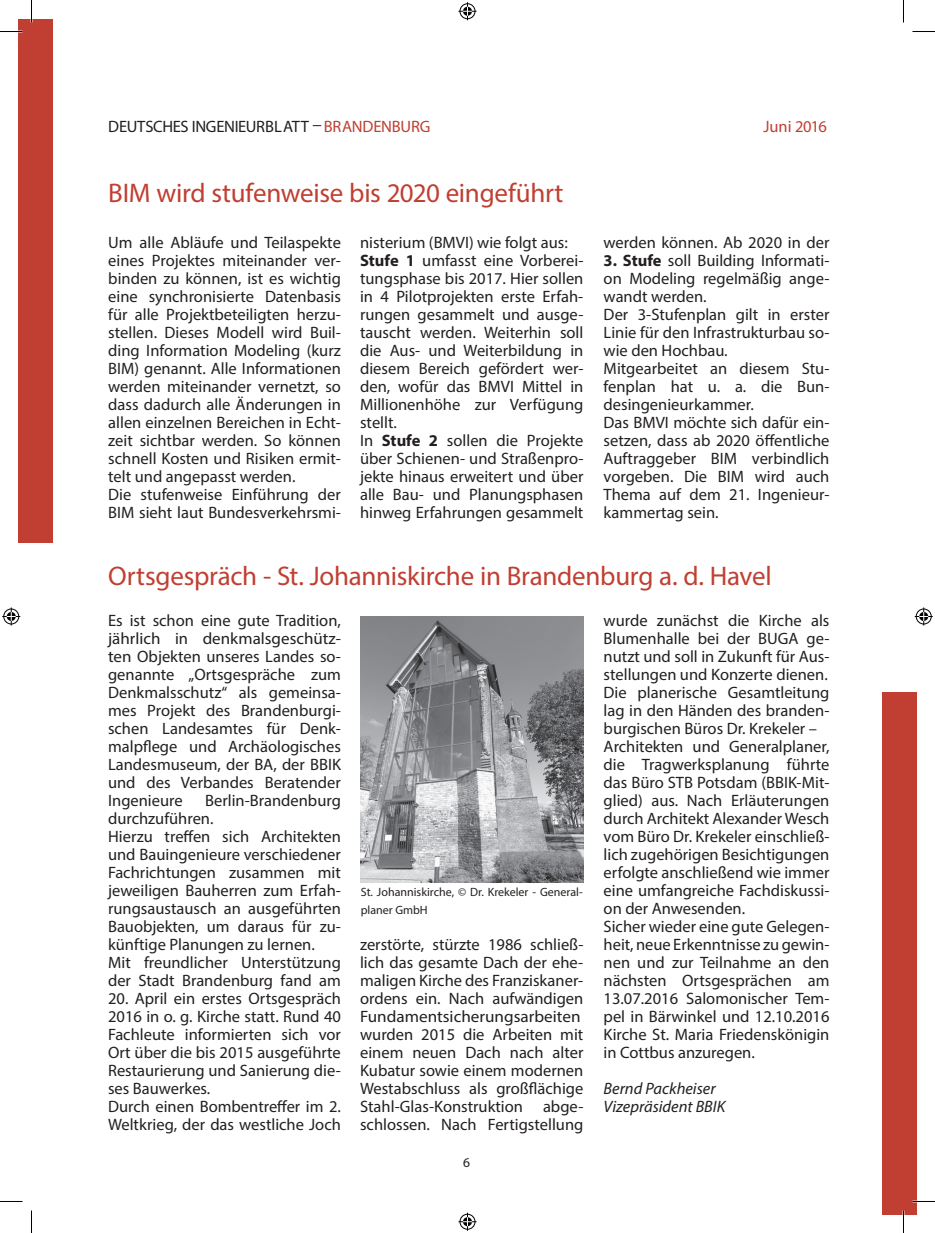
<style>
.page{position:relative;width:935px;height:1233px;background:#fff}
.page>*{position:absolute;margin:0;border:0;box-sizing:border-box;transform-origin:0 0}
.t1{font:27px "Myriad Pro";letter-spacing:-.01em;color:#c03f32}
.t2{font:16.5px/18px "Myriad Pro";color:#231f20}
.t3{font:italic 16.5px/18px "Myriad Pro";color:#231f20}
.t4{font:16.5px "Myriad Pro";letter-spacing:-.01em;color:#c03f32}
.t5{font:13.5px "Myriad Pro";color:#231f20}
.t6{font:12px/18px "Myriad Pro";color:#231f20}
.s1{color:#c03f32}
.s2{font-weight:700}
</style>
<div class="page">
<div style="left:19px;top:20px;width:34px;height:523px;background:#c03f32"></div>
<div style="left:882px;top:692px;width:34px;height:522px;background:#c03f32"></div>
<img style="left:360px;top:617px;width:223px;height:265px">
<hr style="left:912px;top:1200px;width:23px;height:2px;background:#fff">
<hr style="left:902px;top:1210px;width:2px;height:22px;background:#fff">
<svg style="left:0;top:31px;width:22px;height:1px"></svg>
<svg style="left:912px;top:31px;width:23px;height:1px"></svg>
<svg style="left:0;top:1201px;width:22px;height:1px"></svg>
<svg style="left:912px;top:1201px;width:23px;height:1px"></svg>
<svg style="left:31px;top:0;width:1px;height:23px"></svg>
<svg style="left:31px;top:1210px;width:1px;height:22px"></svg>
<svg style="left:903px;top:0;width:1px;height:23px"></svg>
<svg style="left:903px;top:1210px;width:1px;height:22px"></svg>
<svg style="left:458px;top:2px;width:18px;height:18px"></svg>
<svg style="left:458px;top:1212px;width:18px;height:18px"></svg>
<svg style="left:2px;top:607px;width:18px;height:18px"></svg>
<svg style="left:914px;top:607px;width:18px;height:18px"></svg>
<p class="t2" style="left:108px;top:117px;width:323px">DEUTSCHES INGENIEURBLATT <span class="s1">BRANDENBURG</span></p>
<p class="t4" style="left:763px;top:116px;width:65px">Juni 2016</p>
<h1 class="t1" style="left:108px;top:176px;width:456px">BIM wird stufenweise bis 2020 eingeführt</h1>
<p class="t2" style="left:108px;top:233px;width:234px">Um alle Abläufe und Teilaspekte eines Projektes miteinander ver&shy;binden zu können, ist es wichtig eine synchronisierte Datenbasis für alle Projektbeteiligten herzu&shy;stellen. Dieses Modell wird Buil&shy;ding Information Modeling (kurz BIM) genannt. Alle Informationen werden miteinander vernetzt, so dass dadurch alle Änderungen in allen einzelnen Bereichen in Echt&shy;zeit sichtbar werden. So können schnell Kosten und Risiken ermit&shy;telt und angepasst werden.<br>Die stufenweise Einführung der BIM sieht laut Bundesverkehrsmi-</p>
<p class="t2" style="left:360px;top:233px;width:225px">nisterium (BMVI) wie folgt aus:<br><span class="s2">Stufe 1</span> umfasst eine Vorberei&shy;tungsphase bis 2017. Hier sollen in 4 Pilotprojekten erste Erfah&shy;rungen gesammelt und ausge&shy;tauscht werden. Weiterhin soll die Aus- und Weiterbildung in diesem Bereich gefördert wer&shy;den, wofür das BMVI Mittel in<br>Millionenhöhe zur Verfügung stellt.<br>In <span class="s2">Stufe 2</span> sollen die Projekte über Schienen- und Straßenpro&shy;jekte hinaus erweitert und über alle Bau- und Planungsphasen hinweg Erfahrungen gesammelt</p>
<p class="t2" style="left:603px;top:233px;width:227px">werden können. Ab 2020 in der</p>
<p class="t2" style="left:603px;top:251px;width:227px"><span class="s2">3. Stufe</span> soll Building Informati&shy;on Modeling regelmäßig ange&shy;wandt werden.<br>Der 3-Stufenplan gilt in erster<br>Linie für den Infrastrukturbau so&shy;wie den Hochbau.<br>Mitgearbeitet an diesem Stu&shy;fenplan hat u. a. die Bun&shy;desingenieurkammer.<br>Das BMVI möchte sich dafür ein&shy;setzen, dass ab 2020 öffentliche<br>Auftraggeber BIM verbindlich vorgeben. Die BIM wird auch<br>Thema auf dem 21. Ingenieur&shy;kammertag sein.</p>
<h1 class="t1" style="left:108px;top:559px;width:665px">Ortsgespräch - St. Johanniskirche in Brandenburg a. d. Havel</h1>
<p class="t2" style="left:108px;top:611px;width:234px;text-align:justify">Es ist schon eine gute Tradition, jährlich in denkmalsgeschütz&shy;ten Objekten unseres Landes so&shy;genannte „Ortsgespräche zum Denkmalsschutz“ als gemeinsa&shy;mes Projekt des Brandenburgi&shy;schen Landesamtes für Denk&shy;malpflege und Archäologisches Landesmuseum, der BA, der BBIK und des Verbandes Beratender Ingenieure</p>
<p class="t2" style="left:603px;top:611px;width:227px">wurde zunächst die Kirche als<br>Blumenhalle bei der BUGA ge&shy;nutzt und soll in Zukunft für Aus&shy;stellungen und Konzerte dienen.<br>Die planerische Gesamtleitung lag in den Händen des branden&shy;burgischen Büros Dr. Krekeler –<br>Architekten und Generalplaner, die Tragwerksplanung führte das Büro STB Potsdam (BBIK-Mit&shy;glied) aus. Nach Erläuterungen durch Architekt Alexander Wesch vom Büro Dr. Krekeler einschließ&shy;lich zugehörigen Besichtigungen erfolgte anschließend wie immer eine umfangreiche Fachdiskussi&shy;on der Anwesenden.<br>Sicher wieder eine gute Gelegen&shy;heit, neue Erkenntnisse zu gewin&shy;nen und zur Teilnahme an den nächsten Ortsgesprächen am<br>13.07.2016 Salomonischer Tem&shy;pel in Bärwinkel und 12.10.2016<br>Kirche St. Maria Friedenskönigin in Cottbus anzuregen.</p>
<p class="t3" style="left:603px;top:1079px;width:123px">Bernd Packheiser<br>Vizepräsident BBIK</p>
<p class="t2" style="left:108px;top:791px;width:234px;text-indent:97px">Berlin-Brandenburg durchzuführen.<br>Hierzu treffen sich Architekten und Bauingenieure verschiedener<br>Fachrichtungen zusammen mit jeweiligen Bauherren zum Erfah&shy;rungsaustausch an ausgeführten<br>Bauobjekten, um daraus für zu&shy;künftige Planungen zu lernen.<br>Mit freundlicher Unterstützung der Stadt Brandenburg fand am</p>
<p class="t2" style="left:108px;top:989px;width:234px">20. April ein erstes Ortsgespräch<br>2016 in o. g. Kirche statt. Rund 40<br>Fachleute informierten sich vor<br>Ort über die bis 2015 ausgeführte<br>Restaurierung und Sanierung die&shy;ses Bauwerkes.<br>Durch einen Bombentreffer im 2.<br>Weltkrieg, der das westliche Joch</p>
<p class="t6" style="left:361px;top:882px;width:223px">St. Johanniskirche, © Dr. Krekeler - General&shy;planer GmbH</p>
<p class="t2" style="left:360px;top:935px;width:225px">zerstörte, stürzte 1986 schließ&shy;lich das gesamte Dach der ehe&shy;maligen Kirche des Franziskaner&shy;ordens ein. Nach aufwändigen<br>Fundamentsicherungsarbeiten wurden 2015 die Arbeiten mit einem neuen Dach nach alter<br>Kubatur sowie einem modernen<br>Westabschluss als großflächige<br>Stahl-Glas-Konstruktion abge&shy;schlossen. Nach Fertigstellung</p>
<p class="t5" style="left:463px;top:1153px;width:8px">6</p>
</div>
